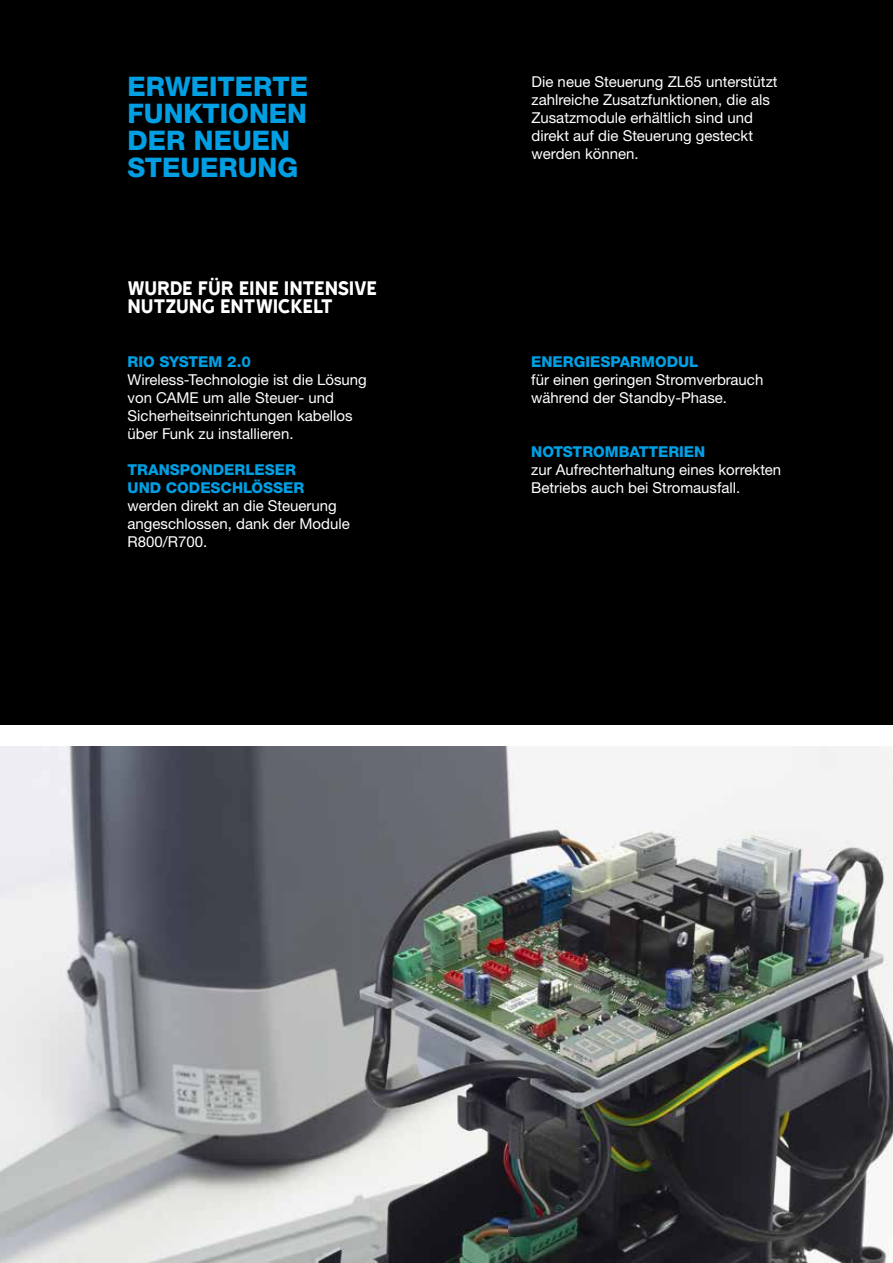
<style>
.page{position:relative;width:893px;height:1263px;background:#fff}
.page>*{position:absolute;margin:0;border:0;box-sizing:border-box;transform-origin:0 0}
.t1{font:800 27px/27px "Helvetica Neue LTW1 G";color:#009fe3}
.t2{font:22.5px/18px "Came Type";letter-spacing:-.015em;color:#fff}
.t3{font:15px/18px "Helvetica Neue LTW1 G";color:#fff}
.t4{font:800 15px/18px "Helvetica Neue LTW1 G";color:#009fe3}
</style>
<div class="page">
<div style="left:0;top:0;width:893px;height:725px;background:#000"></div>
<img style="left:0;top:746px;width:893px;height:517px">
<h1 class="t1" style="left:128px;top:73px;width:182px">ERWEITERTE<br>FUNKTIONEN<br>DER NEUEN<br>STEUERUNG</h1>
<h2 class="t2" style="left:128px;top:279px;width:251px">WURDE FÜR EINE INTENSIVE<br>NUTZUNG ENTWICKELT</h2>
<p class="t4" style="left:128px;top:353px;width:125px">RIO SYSTEM 2.0</p>
<p class="t3" style="left:128px;top:371px;width:241px">Wireless-Technologie ist die Lösung von CAME um alle Steuer- und<br>Sicherheitseinrichtungen kabellos über Funk zu installieren.</p>
<p class="t4" style="left:128px;top:461px;width:178px">TRANSPONDERLESER<br>UND CODESCHLÖSSER</p>
<p class="t3" style="left:128px;top:497px;width:224px">werden direkt an die Steuerung angeschlossen, dank der Module<br>R800/R700.</p>
<p class="t3" style="left:531px;top:73px;width:248px">Die neue Steuerung ZL65 unterstützt zahlreiche Zusatzfunktionen, die als<br>Zusatzmodule erhältlich sind und direkt auf die Steuerung gesteckt werden können.</p>
<p class="t4" style="left:531px;top:353px;width:169px">ENERGIESPARMODUL</p>
<p class="t3" style="left:531px;top:371px;width:234px">für einen geringen Stromverbrauch während der Standby-Phase.</p>
<p class="t4" style="left:531px;top:443px;width:176px">NOTSTROMBATTERIEN</p>
<p class="t3" style="left:531px;top:461px;width:252px">zur Aufrechterhaltung eines korrekten<br>Betriebs auch bei Stromausfall.</p>
</div>
